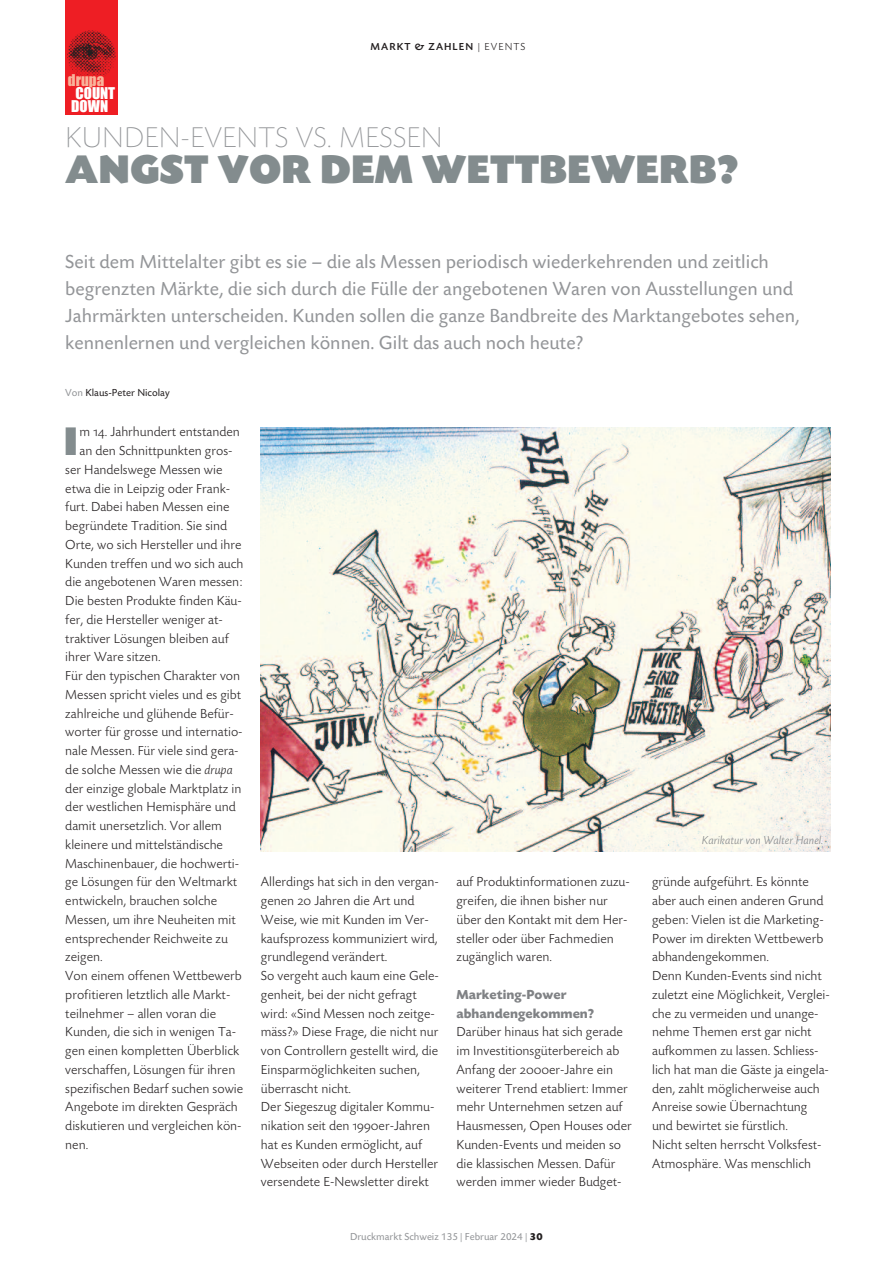
<style>
.page{position:relative;width:893px;height:1263px;background:#fff}
.page>*{position:absolute;margin:0;border:0;box-sizing:border-box;transform-origin:0 0}
.t1{font:42px "Today SB Ultra";color:#838c8e}
.t2{font:300 expanded 30px "Today SB";color:#939598}
.t3{font:19.5px/27px "Today SB";color:#939598}
.t4{font:15px/12.5px "Impact";color:#fff}
.t5{font:15px "Impact";color:#f9b49b}
.t6{font:300 13.5px/18.8px "Today SB";color:#231f20}
.t7{font:700 13.5px/18.8px "Today SB";color:#808285}
.t8{font:italic 300 12px "Today SB";color:#808285}
.t9{font:10.5px "Today SB";color:#939598}
.t10{font:10.5px "Today SB";color:#231f20}
.t11{font:500 10.5px "Today SB";letter-spacing:.1em;color:#231f20}
.s1{font-weight:300}
.s2{color:#939598}
.s3{font-family:"Today SB Caps Lig";font-weight:400}
.s4{font-style:italic}
.s5{font-weight:700;color:#231f20}
</style>
<div class="page">
<img style="left:261px;top:427px;width:570px;height:424px">
<div style="left:65px;top:0;width:53px;height:115px;background:#ee1e24"></div>
<img style="left:67px;top:30px;width:49px;height:47px">
<p class="t5" style="left:68px;top:72px;width:38px">drupa</p>
<p class="t4" style="left:71px;top:88px;width:45px">COUNT<br>DOWN</p>
<p class="t11" style="left:370px;top:43px;width:156px">MARKT &amp; ZAHLEN <span class="s1">| EVENTS</span></p>
<h2 class="t2" style="left:65px;top:120px;width:379px">KUNDEN-EVENTS VS. MESSEN</h2>
<h1 class="t1" style="left:65px;top:144px;width:675px">ANGST VOR DEM WETTBEWERB?</h1>
<p class="t3" style="left:65px;top:250px;width:736px">Seit dem Mittelalter gibt es sie – die als Messen periodisch wiederkehrenden und zeitlich begrenzten Märkte, die sich durch die Fülle der angebotenen Waren von Ausstellungen und Jahrmärkten unterscheiden. Kunden sollen die ganze Bandbreite des Marktangebotes sehen, kennenlernen und vergleichen können. Gilt das auch noch heute?</p>
<p class="t10" style="left:65px;top:388px;width:106px"><span class="s2">Von</span> Klaus-Peter Nicolay</p>
<p class="t6" style="left:79px;top:424px;width:162px">m <span class="s3">14</span>. Jahrhundert entstanden</p>
<p class="t6" style="left:79px;top:443px;width:155px">an den Schnittpunkten gros-</p>
<p class="t6" style="left:65px;top:461px;width:159px">ser Handelswege Messen wie</p>
<p class="t6" style="left:65px;top:480px;width:166px">etwa die in Leipzig oder Frank-</p>
<p class="t6" style="left:65px;top:499px;width:166px">furt. Dabei haben Messen eine</p>
<p class="t6" style="left:65px;top:518px;width:163px">begründete Tradition. Sie sind</p>
<p class="t6" style="left:65px;top:536px;width:178px">Orte, wo sich Hersteller und ihre</p>
<p class="t6" style="left:65px;top:555px;width:180px">Kunden treffen und wo sich auch</p>
<p class="t6" style="left:65px;top:574px;width:179px">die angebotenen Waren messen:</p>
<p class="t6" style="left:65px;top:593px;width:178px">Die besten Produkte finden Käu-</p>
<p class="t6" style="left:65px;top:611px;width:159px">fer, die Hersteller weniger at-</p>
<p class="t6" style="left:65px;top:630px;width:165px">traktiver Lösungen bleiben auf</p>
<p class="t6" style="left:65px;top:649px;width:97px">ihrer Ware sitzen.</p>
<p class="t6" style="left:65px;top:668px;width:176px">Für den typischen Charakter von</p>
<p class="t6" style="left:65px;top:686px;width:177px">Messen spricht vieles und es gibt</p>
<p class="t6" style="left:65px;top:705px;width:170px">zahlreiche und glühende Befür-</p>
<p class="t6" style="left:65px;top:724px;width:179px">worter für grosse und internatio-</p>
<p class="t6" style="left:65px;top:743px;width:175px">nale Messen. Für viele sind gera-</p>
<p class="t6" style="left:65px;top:761px;width:169px">de solche Messen wie die <span class="s4">drupa</span></p>
<p class="t6" style="left:65px;top:780px;width:178px">der einzige globale Marktplatz in</p>
<p class="t6" style="left:65px;top:799px;width:172px">der westlichen Hemisphäre und</p>
<p class="t6" style="left:65px;top:818px;width:158px">damit unersetzlich<span class="s3">.</span> Vor allem</p>
<p class="t6" style="left:65px;top:836px;width:159px">kleinere und mittelständische</p>
<p class="t6" style="left:65px;top:855px;width:175px">Maschinenbauer, die hochwerti-</p>
<p class="t6" style="left:65px;top:874px;width:173px">ge Lösungen für den Weltmarkt</p>
<p class="t6" style="left:65px;top:893px;width:153px">entwickeln, brauchen solche</p>
<p class="t6" style="left:65px;top:911px;width:172px">Messen, um ihre Neuheiten mit</p>
<p class="t6" style="left:65px;top:930px;width:164px">entsprechender Reichweite zu</p>
<p class="t6" style="left:65px;top:949px;width:39px">zeigen.</p>
<p class="t6" style="left:65px;top:968px;width:178px">Von einem offenen Wettbewerb</p>
<p class="t6" style="left:65px;top:986px;width:167px">profitieren letztlich alle Markt-</p>
<p class="t6" style="left:65px;top:1005px;width:152px">teilnehmer – allen voran die</p>
<p class="t6" style="left:65px;top:1024px;width:172px">Kunden, die sich in wenigen Ta-</p>
<p class="t6" style="left:65px;top:1043px;width:176px">gen einen kompletten Überblick</p>
<p class="t6" style="left:65px;top:1061px;width:172px">verschaffen, Lösungen für ihren</p>
<p class="t6" style="left:65px;top:1080px;width:179px">spezifischen Bedarf suchen sowie</p>
<p class="t6" style="left:65px;top:1099px;width:174px">Angebote im direkten Gespräch</p>
<p class="t6" style="left:65px;top:1118px;width:178px">diskutieren und vergleichen kön-</p>
<p class="t6" style="left:65px;top:1136px;width:24px">nen.</p>
<h1 class="t1" style="left:64px;top:416px;width:16px">I</h1>
<p class="t6" style="left:261px;top:874px;width:179px">Allerdings hat sich in den vergan&shy;genen <span class="s3">20</span> Jahren die Art und<br>Weise, wie mit Kunden im Ver&shy;kaufsprozess kommuniziert wird, grundlegend verändert.<br>So vergeht auch kaum eine Gele&shy;genheit, bei der nicht gefragt wird: «Sind Messen noch zeitge&shy;mäss?» Diese Frage, die nicht nur von Controllern gestellt wird, die<br>Einsparmöglichkeiten suchen, überrascht nicht.<br>Der Siegeszug digitaler Kommu&shy;nikation seit den <span class="s3">1990</span>er-Jahren hat es Kunden ermöglicht, auf<br>Webseiten oder durch Hersteller versendete E-Newsletter direkt</p>
<p class="t6" style="left:456px;top:874px;width:175px">auf Produktinformationen zuzu&shy;greifen, die ihnen bisher nur über den Kontakt mit dem Her&shy;steller oder über Fachmedien zugänglich waren.</p>
<p class="t7" style="left:456px;top:986px;width:139px">Marketing-Power abhandengekommen?</p>
<p class="t6" style="left:456px;top:1024px;width:177px">Darüber hinaus hat sich gerade im Investitionsgüterbereich ab<br>Anfang der <span class="s3">2000</span>er-Jahre ein weiterer Trend etabliert: Immer mehr Unternehmen setzen auf<br>Hausmessen, Open Houses oder<br>Kunden-Events und meiden so die klassischen Messen. Dafür werden immer wieder Budget-</p>
<p class="t9" style="left:350px;top:1233px;width:194px">Druckmarkt Schweiz 135 | Februar 2024 | <span class="s5">30</span></p>
<p class="t8" style="left:702px;top:833px;width:123px">Karikatur von Walter Hanel.</p>
<p class="t6" style="left:652px;top:874px;width:179px">gründe aufgeführt. Es könnte aber auch einen anderen Grund geben: Vielen ist die Marketing-<br>Power im direkten Wettbewerb abhandengekommen.<br>Denn Kunden-Events sind nicht zuletzt eine Möglichkeit, Verglei&shy;che zu vermeiden und unange&shy;nehme Themen erst gar nicht aufkommen zu lassen. Schliess&shy;lich hat man die Gäste ja eingela&shy;den, zahlt möglicherweise auch<br>Anreise sowie Übernachtung und bewirtet sie fürstlich.<br>Nicht selten herrscht Volksfest-<br>Atmosphäre. Was menschlich</p>
</div>
